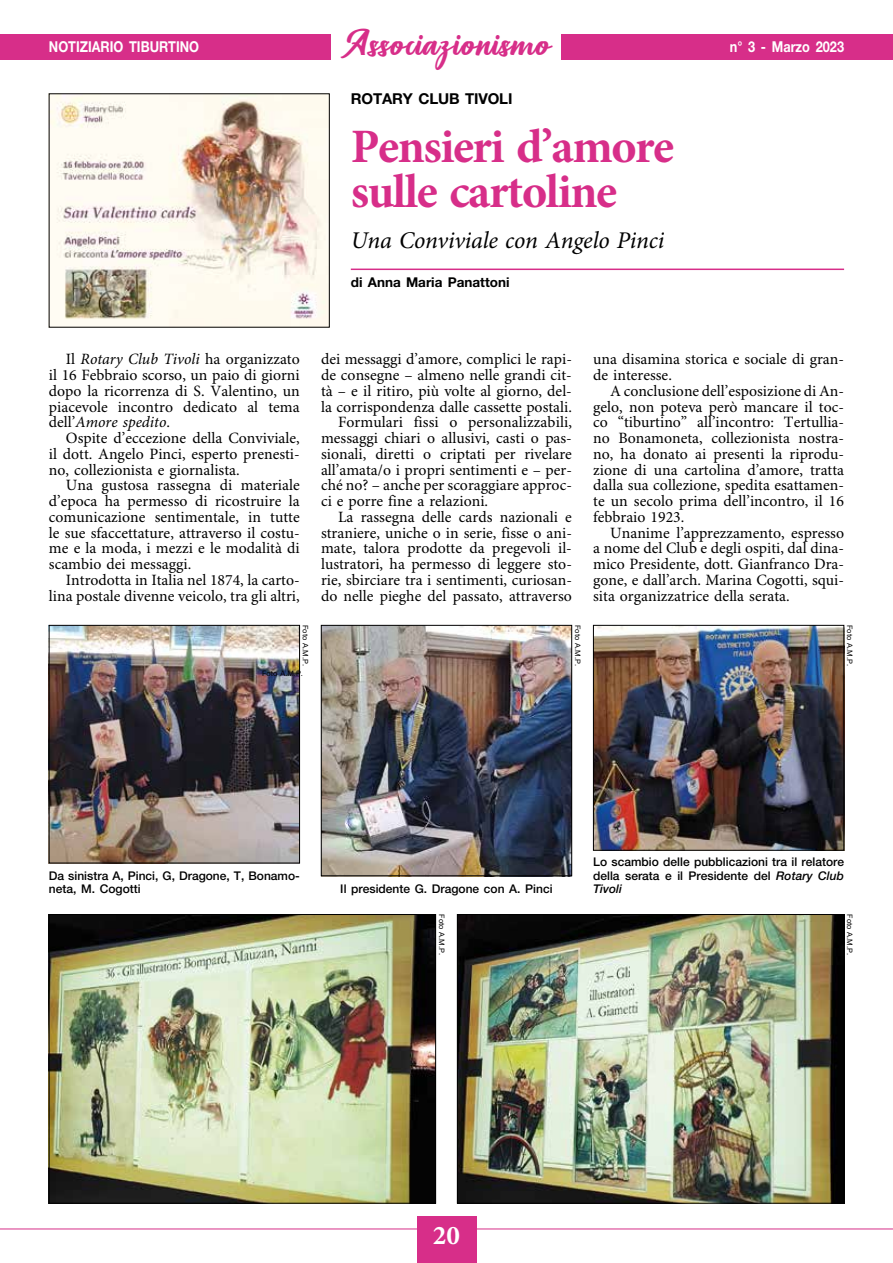
<style>
.page{position:relative;width:893px;height:1263px;background:#fff}
.page>*{position:absolute;margin:0;border:0;box-sizing:border-box;transform-origin:0 0}
.t1{font:700 48px/45px "Minion Pro";letter-spacing:-.03em;color:#d72e89}
.t2{font:36px "Richardine";letter-spacing:.01em;color:#d72e89}
.t3{font:700 27px "Minion Pro";color:#fff}
.t4{font:italic 24px "Minion Pro";letter-spacing:-.01em;color:#000}
.t5{font:15.75px/15.8px "Minion Pro";color:#000;text-align:justify}
.t6{font:700 15px "Helvetica Neue LT Std";color:#fff;scale:.85 1}
.t7{font:700 15px "Helvetica Neue LT Std";letter-spacing:-.01em;color:#000}
.t8{font:700 13.5px "Helvetica Neue LT Std";color:#000}
.t9{font:500 12px/13.5px "Helvetica Neue LT Std";color:#000}
.t10{font:7.5px "Helvetica Neue LT Std";color:#000}
.s1{font-style:italic}
</style>
<div class="page">
<hr style="left:0;top:1228px;width:893px;height:1px;background:#d72e89">
<div style="left:0;top:34px;width:893px;height:26px;background:#d72e89"></div>
<div style="left:417px;top:1216px;width:59px;height:47px;background:#d72e89"></div>
<div style="left:332px;top:0;width:229px;height:68px;background:#fff"></div>
<hr style="left:351px;top:269px;width:493px;height:1px;background:#d72e89">
<img style="left:51px;top:96px;width:277px;height:229px">
<img style="left:51px;top:627px;width:247px;height:234px">
<div style="left:49px;top:625px;width:251px;height:238px;border:1px solid #000"></div>
<img style="left:323px;top:627px;width:247px;height:247px">
<div style="left:321px;top:625px;width:251px;height:251px;border:1px solid #000"></div>
<img style="left:595px;top:627px;width:247px;height:221px">
<div style="left:593px;top:625px;width:251px;height:225px;border:1px solid #000"></div>
<img style="left:51px;top:916px;width:383px;height:285px">
<div style="left:49px;top:914px;width:387px;height:289px;border:1px solid #000"></div>
<img style="left:459px;top:916px;width:383px;height:285px">
<div style="left:457px;top:914px;width:387px;height:289px;border:1px solid #000"></div>
<h2 class="t2" style="left:341px;top:22px;width:213px">Associazionismo</h2>
<p class="t6" style="left:49px;top:38px;width:178px">NOTIZIARIO TIBURTINO</p>
<p class="t6" style="left:730px;top:38px;width:136px">n° 3 - Marzo 2023</p>
<p class="t7" style="left:351px;top:90px;width:163px">ROTARY CLUB TIVOLI</p>
<h1 class="t1" style="left:351px;top:126px;width:325px">Pensieri d’amore sulle cartoline</h1>
<h3 class="t4" style="left:351px;top:226px;width:315px">Una Conviviale con Angelo Pinci</h3>
<p class="t8" style="left:351px;top:274px;width:160px">di Anna Maria Panattoni</p>
<p class="t5" style="left:49px;top:352px;width:252px;text-indent:17px">Il <span class="s1">Rotary Club Tivoli</span> ha organizzato il 16 Febbraio scorso, un paio di giorni dopo la ricorrenza di S. Valentino, un piacevole incontro dedicato al tema dell’<span class="s1">Amore spedito</span>.</p>
<p class="t5" style="left:49px;top:431px;width:252px;text-indent:17px">Ospite d’eccezione della Conviviale, il dott. Angelo Pinci, esperto prenesti&shy;no, collezionista e giornalista.</p>
<p class="t5" style="left:49px;top:478px;width:252px;text-indent:17px">Una gustosa rassegna di materiale d’epoca ha permesso di ricostruire la comunicazione sentimentale, in tutte le sue sfaccettature, attraverso il costu&shy;me e la moda, i mezzi e le modalità di scambio dei messaggi.</p>
<p class="t5" style="left:49px;top:573px;width:252px;text-align:right">Introdotta in Italia nel 1874, la carto&shy;lina postale divenne veicolo, tra gli altri,</p>
<p class="t10" style="left:310px;top:625px;width:42px;rotate:90deg">Foto A.M.P.</p>
<p class="t10" style="left:262px;top:669px;width:42px">Foto A.M.P.</p>
<p class="t5" style="left:321px;top:352px;width:252px">dei messaggi d’amore, complici le rapi-</p>
<p class="t5" style="left:321px;top:368px;width:252px">de consegne – almeno nelle grandi cit-</p>
<p class="t5" style="left:321px;top:384px;width:252px">tà – e il ritiro, più volte al giorno, del-</p>
<p class="t5" style="left:321px;top:399px;width:252px">la corrispondenza dalle cassette postali.</p>
<p class="t5" style="left:338px;top:415px;width:235px">Formulari fissi o personalizzabili,</p>
<p class="t5" style="left:321px;top:431px;width:252px">messaggi chiari o allusivi, casti o pas-</p>
<p class="t5" style="left:321px;top:447px;width:252px">sionali, diretti o criptati per rivelare</p>
<p class="t5" style="left:321px;top:462px;width:252px">all’amata/o i propri sentimenti e – per-</p>
<p class="t5" style="left:321px;top:478px;width:252px">ché no? – anche per scoraggiare approc-</p>
<p class="t5" style="left:321px;top:494px;width:169px">ci e porre fine a relazioni.</p>
<p class="t5" style="left:338px;top:510px;width:235px">La rassegna delle cards nazionali e</p>
<p class="t5" style="left:321px;top:525px;width:252px">straniere, uniche o in serie, fisse o ani-</p>
<p class="t5" style="left:321px;top:541px;width:252px">mate, talora prodotte da pregevoli il-</p>
<p class="t5" style="left:321px;top:557px;width:252px">lustratori, ha permesso di leggere sto-</p>
<p class="t5" style="left:321px;top:573px;width:252px">rie, sbirciare tra i sentimenti, curiosan-</p>
<p class="t5" style="left:321px;top:588px;width:252px">do nelle pieghe del passato, attraverso</p>
<p class="t10" style="left:582px;top:625px;width:42px;rotate:90deg">Foto A.M.P.</p>
<p class="t5" style="left:593px;top:352px;width:252px">una disamina storica e sociale di gran&shy;de interesse.</p>
<p class="t5" style="left:593px;top:384px;width:252px;text-indent:17px">A conclusione dell’esposizione di An&shy;gelo, non poteva però mancare il toc&shy;co “tiburtino” all’incontro: Tertullia&shy;no Bonamoneta, collezionista nostra&shy;no, ha donato ai presenti la riprodu&shy;zione di una cartolina d’amore, tratta dalla sua collezione, spedita esattamen&shy;te un secolo prima dell’incontro, il 16 febbraio 1923.</p>
<p class="t5" style="left:593px;top:525px;width:252px;text-indent:17px">Unanime l’apprezzamento, espresso a nome del Club e degli ospiti, dal dina&shy;mico Presidente, dott. Gianfranco Dra&shy;gone, e dall’arch. Marina Cogotti, squi&shy;sita organizzatrice della serata.</p>
<p class="t10" style="left:854px;top:625px;width:42px;rotate:90deg">Foto A.M.P.</p>
<p class="t9" style="left:49px;top:868px;width:252px">Da sinistra A, Pinci, G, Dragone, T, Bonamo&shy;neta, M. Cogotti</p>
<p class="t9" style="left:340px;top:882px;width:214px">Il presidente G. Dragone con A. Pinci</p>
<p class="t9" style="left:593px;top:855px;width:252px;text-align:justify">Lo scambio delle pubblicazioni tra il relatore della serata e il Presidente del <span class="s1">Rotary Club Tivoli</span></p>
<p class="t10" style="left:446px;top:914px;width:42px;rotate:90deg">Foto A.M.P.</p>
<p class="t10" style="left:854px;top:914px;width:42px;rotate:90deg">Foto A.M.P.</p>
<h3 class="t3" style="left:433px;top:1219px;width:28px">20</h3>
</div>
